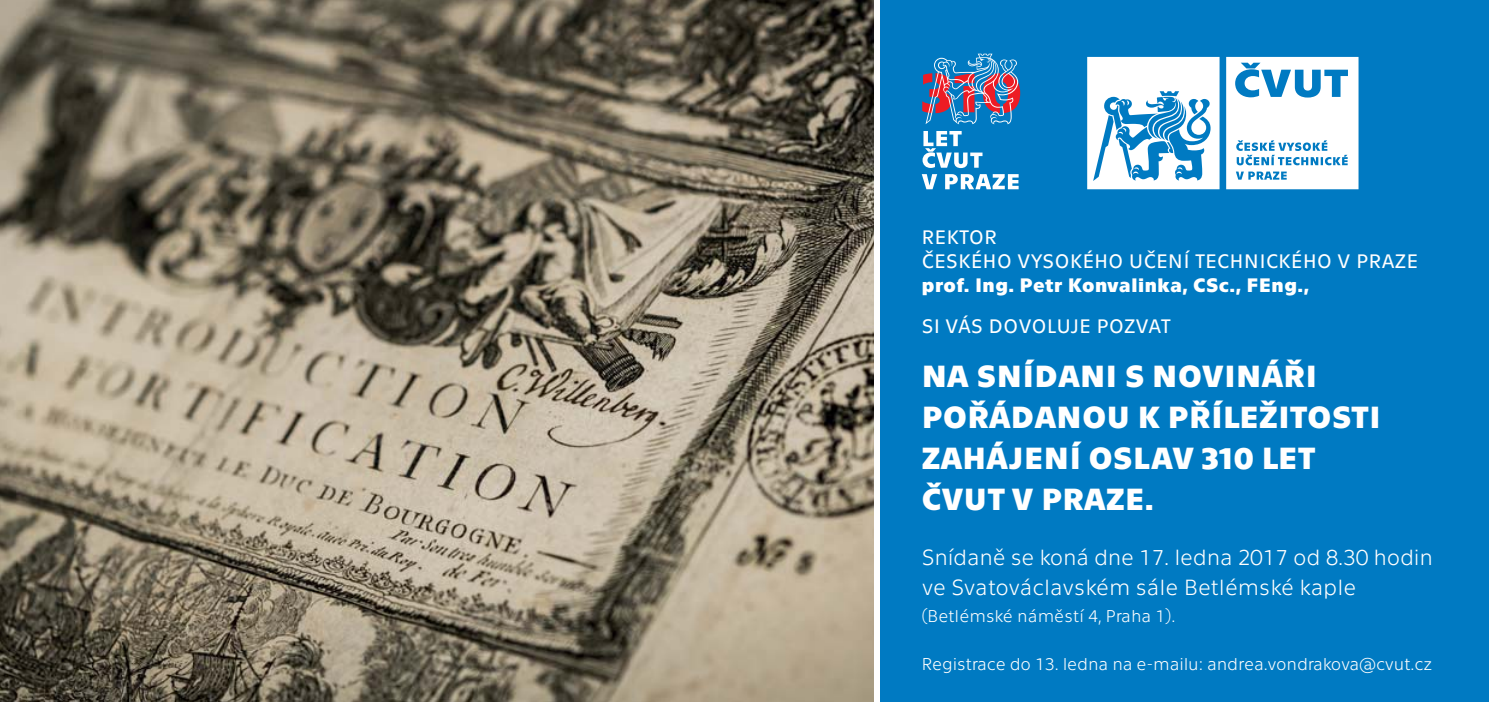
<style>
.page{position:relative;width:1489px;height:702px;background:#fff}
.page>*{position:absolute;margin:0;border:0;box-sizing:border-box;transform-origin:0 0}
.t1{font:700 31.25px/41px "Technika";letter-spacing:.02em;color:#fff}
.t2{font:300 22.5px/30px "Technika";letter-spacing:-.01em;color:#fff}
.t3{font:20px/24px "Technika";letter-spacing:.03em;color:#fff}
.t4{font:700 20px "Technika";letter-spacing:.03em;color:#fff}
.t5{font:300 17.5px "Technika";letter-spacing:-.01em;color:#fff}
</style>
<div class="page">
<img style="left:0;top:0;width:873px;height:702px">
<div style="left:880px;top:0;width:608px;height:702px;background:#007ac2"></div>
<svg style="left:922px;top:131px;width:60px;height:37px"></svg>
<svg style="left:921px;top:174px;width:16px;height:15px"></svg>
<svg style="left:945px;top:174px;width:73px;height:15px"></svg>
<svg style="left:922px;top:54px;width:98px;height:70px"></svg>
<svg style="left:1087px;top:57px;width:132px;height:132px"></svg>
<svg style="left:1226px;top:57px;width:132px;height:132px;background:#d1e7f4"></svg>
<p class="t3" style="left:921px;top:227px;width:497px">REKTOR<br>ČESKÉHO VYSOKÉHO UČENÍ TECHNICKÉHO V PRAZE</p>
<p class="t4" style="left:921px;top:278px;width:388px">prof. Ing. Petr Konvalinka, CSc., FEng.,</p>
<p class="t3" style="left:921px;top:317px;width:251px">SI VÁS DOVOLUJE POZVAT</p>
<h1 class="t1" style="left:921px;top:359px;width:460px">NA SNÍDANI S NOVINÁŘI<br>POŘÁDANOU K PŘÍLEŽITOSTI<br>ZAHÁJENÍ OSLAV 310 LET<br>ČVUT V PRAZE.</h1>
<p class="t2" style="left:921px;top:544px;width:512px">Snídaně se koná dne 17. ledna 2017 od 8.30 hodin ve Svatováclavském sále Betlémské kaple</p>
<p class="t5" style="left:921px;top:609px;width:255px">(Betlémské náměstí 4, Praha 1).</p>
<p class="t5" style="left:921px;top:657px;width:512px">Registrace do 13. ledna na e-mailu: andrea.vondrakova@cvut.cz</p>
</div>
